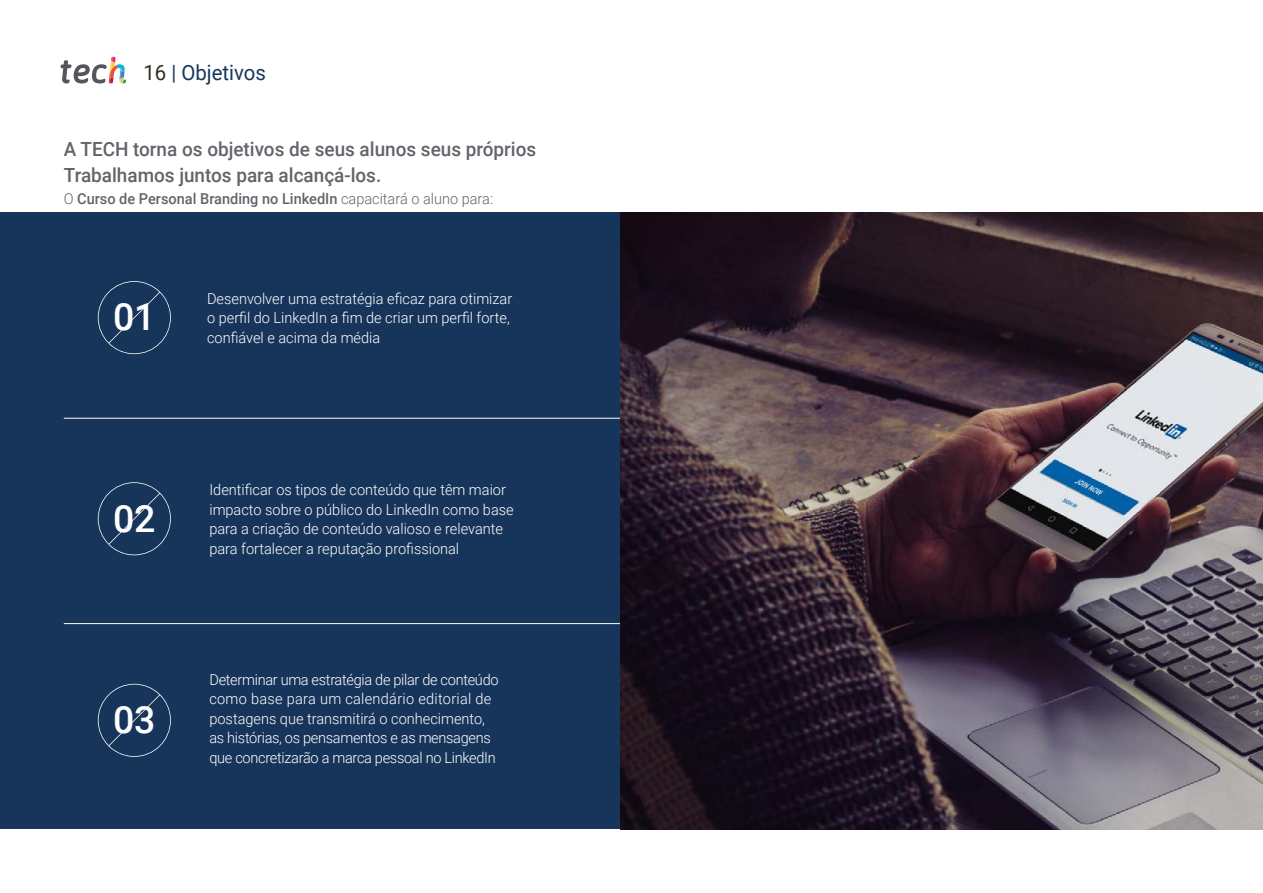
<style>
.page{position:relative;width:1263px;height:893px;background:#fff}
.page>*{position:absolute;margin:0;border:0;box-sizing:border-box;transform-origin:0 0}
.t1{font:500 37.5px "Roboto";color:#fff}
.t2{font:21px "Roboto";color:#1a355c}
.t3{font:500 19.5px/25.5px "Roboto";color:#61646a}
.t4{font:300 15px/19.5px "Roboto";color:#fff}
.t5{font:300 15px/19.5px "Roboto";letter-spacing:-.02em;color:#fff}
.t6{font:500 15px "Roboto";color:#61646a}
.s1{color:#312e20}
.s2{font-weight:300}
</style>
<div class="page">
<svg style="left:61px;top:57px;width:65px;height:27px"></svg>
<div style="left:0;top:213px;width:621px;height:616px;background:#17355b"></div>
<svg style="left:98px;top:281px;width:73px;height:73px"></svg>
<svg style="left:98px;top:684px;width:73px;height:73px"></svg>
<svg style="left:98px;top:482px;width:73px;height:73px"></svg>
<hr style="left:64px;top:418px;width:1199px;height:1px;background:#fff">
<hr style="left:64px;top:623px;width:1199px;height:1px;background:#fff">
<img style="left:621px;top:213px;width:642px;height:616px">
<h2 class="t2" style="left:144px;top:57px;width:124px"><span class="s1">16</span> | Objetivos</h2>
<h3 class="t3" style="left:64px;top:136px;width:474px">A TECH torna os objetivos de seus alunos seus próprios<br>Trabalhamos juntos para alcançá-los.</h3>
<p class="t6" style="left:64px;top:188px;width:431px"><span class="s2">O</span> Curso de Personal Branding no LinkedIn <span class="s2">capacitará o aluno para:</span></p>
<h1 class="t1" style="left:113px;top:291px;width:44px">01</h1>
<p class="t4" style="left:207px;top:288px;width:307px">Desenvolver uma estratégia eficaz para otimizar o perfil do LinkedIn a fim de criar um perfil forte, confiável e acima da média</p>
<h1 class="t1" style="left:113px;top:492px;width:44px">02</h1>
<h1 class="t1" style="left:113px;top:693px;width:44px">03</h1>
<p class="t4" style="left:209px;top:479px;width:306px">Identificar os tipos de conteúdo que têm maior impacto sobre o público do LinkedIn como base para a criação de conteúdo valioso e relevante para fortalecer a reputação profissional</p>
<p class="t5" style="left:209px;top:669px;width:291px">Determinar uma estratégia de pilar de conteúdo como base para um calendário editorial de postagens que transmitirá o conhecimento, as histórias, os pensamentos e as mensagens que concretizarão a marca pessoal no LinkedIn</p>
</div>
